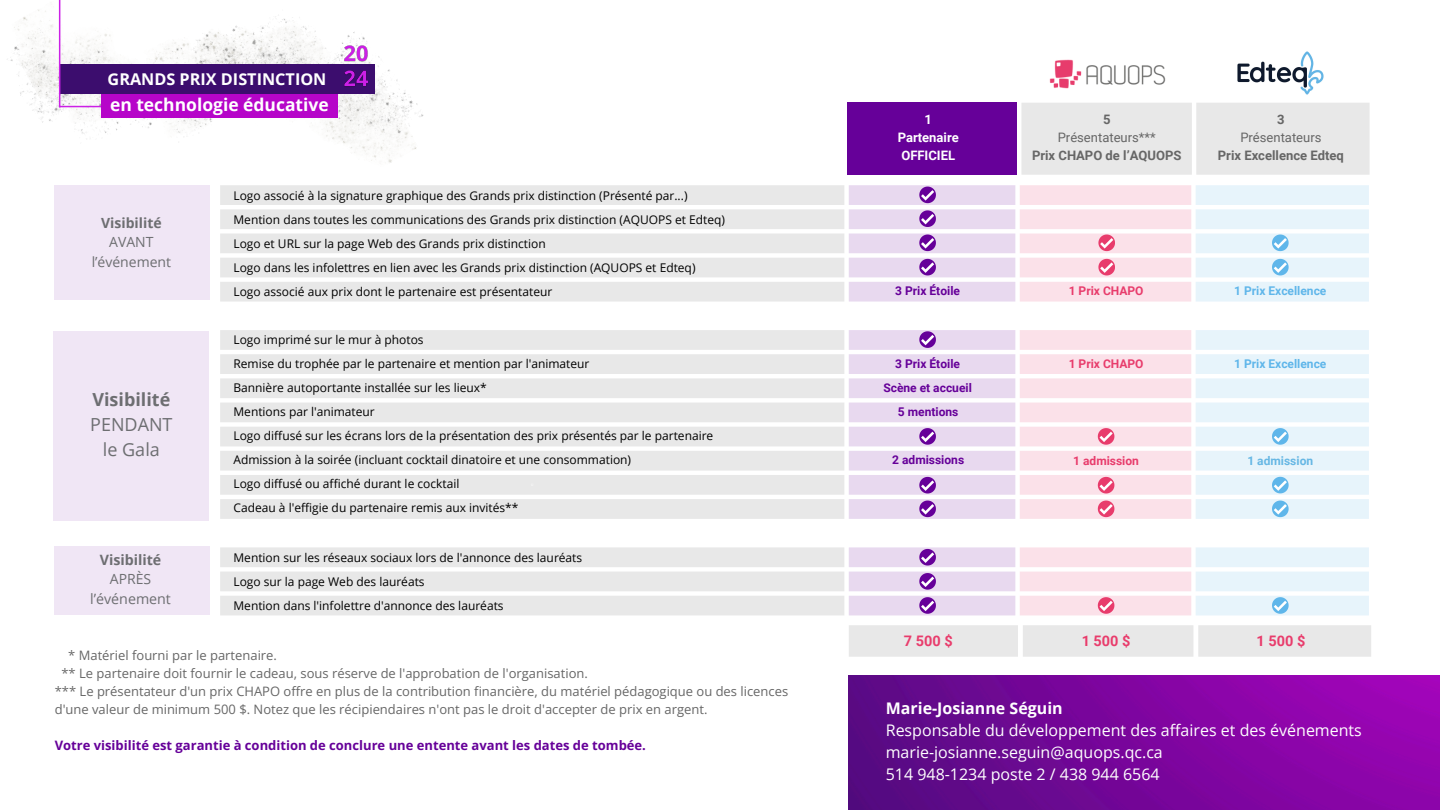
<style>
.page{position:relative;width:1440px;height:810px;background:#fff}
.page>*{position:absolute;margin:0;border:0;box-sizing:border-box;transform-origin:0 0}
.t1{font:18px/24.8px "Open Sans";color:#6d6e71;text-align:center}
.t2{font:700 17.5px "Open Sans";color:#fff}
.t3{font:700 16.2px "Open Sans";color:#fff}
.t4{font:16px/21.8px "Open Sans";color:#fff}
.t5{font:700 14.5px "Roboto";color:#e83c6c}
.t6{font:14.2px "Open Sans";color:#6d6e71}
.t7{font:700 14.2px "Open Sans";color:#6d6e71}
.t8{font:14px "Open Sans";color:#6d6e71}
.t9{font:700 14px "Open Sans";color:#6d6e71}
.t10{font:13px/18px "Open Sans";color:#666}
.t11{font:700 13px "Open Sans";color:#609}
.t12{font:700 13px "Roboto";color:#666}
.t13{font:13px "Roboto";color:#666}
.t14{font:700 13px "Roboto";color:#fff}
.t15{font:12px "Open Sans";color:#000}
.t16{font:700 12px "Roboto";color:#609}
.t17{font:700 12px "Roboto";color:#e83c6c}
.t18{font:700 12px "Roboto";color:#5fb6ea}
.t19{font:700 12px "Roboto";color:#66b7e4}
.t20{font:3.5px "Roboto";color:#fff}
.s1{font-weight:700}
</style>
<div class="page">
<svg style="left:220px;top:185px;width:624px;height:430px;fill:#e8e8e8"></svg>
<svg style="left:849px;top:185px;width:166px;height:430px;fill:#e8d9ef"></svg>
<svg style="left:1020px;top:185px;width:171px;height:430px;fill:#fbe1e9"></svg>
<svg style="left:1196px;top:185px;width:173px;height:430px;fill:#e7f4fb"></svg>
<div style="left:847px;top:103px;width:170px;height:72px;background:#609"></div>
<div style="left:1021px;top:103px;width:349px;height:72px;background:#e8e8e8"></div>
<div style="left:849px;top:625px;width:522px;height:32px;background:#e8e8e8"></div>
<img style="left:7px;top:0;width:442px;height:304px">
<hr style="left:55px;top:81px;width:30px;height:1px;background:#fff">
<hr style="left:60px;top:106px;width:272px;height:1px;background:#cc20e6">
<div style="left:101px;top:94px;width:237px;height:23px;background:#b605c9"></div>
<div style="left:60px;top:64px;width:315px;height:30px;background:#3c0d6e"></div>
<hr style="left:59px;top:0;width:1px;height:108px;background:#cc20e6">
<img style="left:342px;top:38px;width:29px;height:49px">
<img style="left:1049px;top:59px;width:117px;height:30px">
<svg style="left:1272px;top:235px;width:17px;height:16px"></svg>
<svg style="left:1098px;top:235px;width:17px;height:16px"></svg>
<div style="left:55px;top:185px;width:155px;height:115px;background:#f0e6f5"></div>
<div style="left:54px;top:331px;width:155px;height:190px;background:#f0e6f5"></div>
<div style="left:55px;top:547px;width:155px;height:68px;background:#f0e6f5"></div>
<svg style="left:919px;top:187px;width:17px;height:16px"></svg>
<svg style="left:919px;top:210px;width:17px;height:17px"></svg>
<svg style="left:919px;top:259px;width:17px;height:16px"></svg>
<svg style="left:919px;top:477px;width:17px;height:16px"></svg>
<svg style="left:919px;top:501px;width:17px;height:16px"></svg>
<svg style="left:919px;top:549px;width:17px;height:16px"></svg>
<svg style="left:919px;top:597px;width:17px;height:17px"></svg>
<svg style="left:919px;top:428px;width:17px;height:17px"></svg>
<div style="left:55px;top:304px;width:1314px;height:23px;background:#fff"></div>
<div style="left:50px;top:521px;width:1321px;height:23px;background:#fff"></div>
<img style="left:1237px;top:51px;width:87px;height:44px">
<svg style="left:919px;top:235px;width:17px;height:16px"></svg>
<svg style="left:919px;top:331px;width:17px;height:17px"></svg>
<svg style="left:919px;top:573px;width:17px;height:17px"></svg>
<svg style="left:1098px;top:259px;width:17px;height:16px"></svg>
<svg style="left:1098px;top:428px;width:16px;height:17px"></svg>
<svg style="left:1098px;top:477px;width:16px;height:16px"></svg>
<svg style="left:1098px;top:501px;width:16px;height:16px"></svg>
<svg style="left:1098px;top:597px;width:16px;height:17px"></svg>
<svg style="left:1272px;top:259px;width:17px;height:16px"></svg>
<svg style="left:1272px;top:477px;width:17px;height:16px"></svg>
<svg style="left:1272px;top:501px;width:17px;height:16px"></svg>
<svg style="left:1272px;top:428px;width:17px;height:17px"></svg>
<svg style="left:1272px;top:597px;width:17px;height:17px"></svg>
<img style="left:849px;top:675px;width:591px;height:135px">
<p class="t3" style="left:108px;top:67px;width:220px">GRANDS PRIX DISTINCTION</p>
<h2 class="t2" style="left:110px;top:92px;width:220px">en technologie éducative</h2>
<p class="t9" style="left:101px;top:213px;width:62px">Visibilité</p>
<p class="t8" style="left:109px;top:232px;width:46px">AVANT</p>
<p class="t8" style="left:92px;top:252px;width:81px">l’événement</p>
<p class="t1" style="left:90px;top:387px;width:84px"><span class="s1">Visibilité<br></span>PENDANT le Gala</p>
<p class="t7" style="left:100px;top:550px;width:63px">Visibilité</p>
<p class="t8" style="left:110px;top:569px;width:43px">APRÈS</p>
<p class="t6" style="left:90px;top:589px;width:82px">l’événement</p>
<p class="t15" style="left:233px;top:188px;width:456px">Logo associé à la signature graphique des Grands prix distinction (Présenté par...)</p>
<p class="t15" style="left:233px;top:212px;width:493px">Mention dans toutes les communications des Grands prix distinction (AQUOPS et Edteq)</p>
<p class="t15" style="left:233px;top:236px;width:314px">Logo et URL sur la page Web des Grands prix distinction</p>
<p class="t15" style="left:233px;top:260px;width:464px">Logo dans les infolettres en lien avec les Grands prix distinction (AQUOPS et Edteq)</p>
<p class="t15" style="left:233px;top:284px;width:320px">Logo associé aux prix dont le partenaire est présentateur</p>
<p class="t20" style="left:532px;top:241px;width:3px">*</p>
<p class="t15" style="left:233px;top:331px;width:192px">Logo imprimé sur le mur à photos</p>
<p class="t15" style="left:233px;top:355px;width:358px">Remise du trophée par le partenaire et mention par l'animateur</p>
<p class="t15" style="left:233px;top:379px;width:255px">Bannière autoportante installée sur les lieux*</p>
<p class="t15" style="left:233px;top:403px;width:143px">Mentions par l'animateur</p>
<p class="t15" style="left:233px;top:427px;width:481px">Logo diffusé sur les écrans lors de la présentation des prix présentés par le partenaire</p>
<p class="t15" style="left:233px;top:451px;width:399px">Admission à la soirée (incluant cocktail dinatoire et une consommation)</p>
<p class="t15" style="left:233px;top:475px;width:227px">Logo diffusé ou affiché durant le cocktail</p>
<p class="t15" style="left:233px;top:499px;width:287px">Cadeau à l'effigie du partenaire remis aux invités**</p>
<p class="t15" style="left:233px;top:549px;width:350px">Mention sur les réseaux sociaux lors de l'annonce des lauréats</p>
<p class="t15" style="left:233px;top:573px;width:193px">Logo sur la page Web des lauréats</p>
<p class="t15" style="left:233px;top:597px;width:272px">Mention dans l'infolettre d'annonce des lauréats</p>
<p class="t10" style="left:68px;top:646px;width:210px">* Matériel fourni par le partenaire.</p>
<p class="t10" style="left:61px;top:664px;width:528px">** Le partenaire doit fournir le cadeau, sous réserve de l'approbation de l'organisation.</p>
<p class="t10" style="left:55px;top:682px;width:735px">*** Le présentateur d'un prix CHAPO offre en plus de la contribution financière, du matériel pédagogique ou des licences d'une valeur de minimum 500 $. Notez que les récipiendaires n'ont pas le droit d'accepter de prix en argent.</p>
<p class="t11" style="left:55px;top:736px;width:593px">Votre visibilité est garantie à condition de conclure une entente avant les dates de tombée.</p>
<p class="t14" style="left:924px;top:112px;width:9px">1</p>
<p class="t14" style="left:898px;top:130px;width:63px">Partenaire</p>
<p class="t14" style="left:901px;top:148px;width:55px">OFFICIEL</p>
<p class="t16" style="left:895px;top:284px;width:66px">3 Prix Étoile</p>
<p class="t16" style="left:895px;top:357px;width:66px">3 Prix Étoile</p>
<p class="t16" style="left:883px;top:381px;width:90px">Scène et accueil</p>
<p class="t16" style="left:898px;top:405px;width:62px">5 mentions</p>
<p class="t16" style="left:892px;top:453px;width:73px">2 admissions</p>
<p class="t12" style="left:1103px;top:112px;width:9px">5</p>
<p class="t13" style="left:1058px;top:130px;width:99px">Présentateurs***</p>
<p class="t12" style="left:1032px;top:148px;width:151px">Prix CHAPO de l’AQUOPS</p>
<p class="t12" style="left:1277px;top:112px;width:9px">3</p>
<p class="t13" style="left:1240px;top:130px;width:83px">Présentateurs</p>
<p class="t12" style="left:1218px;top:148px;width:128px">Prix Excellence Edteq</p>
<p class="t17" style="left:1069px;top:284px;width:76px">1 Prix CHAPO</p>
<p class="t18" style="left:1234px;top:284px;width:94px">1 Prix Excellence</p>
<p class="t17" style="left:1069px;top:357px;width:76px">1 Prix CHAPO</p>
<p class="t18" style="left:1234px;top:357px;width:94px">1 Prix Excellence</p>
<p class="t17" style="left:1073px;top:453px;width:67px">1 admission</p>
<p class="t19" style="left:1247px;top:453px;width:67px">1 admission</p>
<p class="t5" style="left:904px;top:632px;width:50px">7 500 $</p>
<p class="t5" style="left:1082px;top:632px;width:50px">1 500 $</p>
<p class="t5" style="left:1256px;top:632px;width:50px">1 500 $</p>
<p class="t4" style="left:886px;top:697px;width:478px"><span class="s1">Marie-Josianne Séguin<br></span>Responsable du développement des affaires et des événements marie-josianne.seguin@aquops.qc.ca<br>514 948-1234 poste 2 / 438 944 6564</p>
</div>
